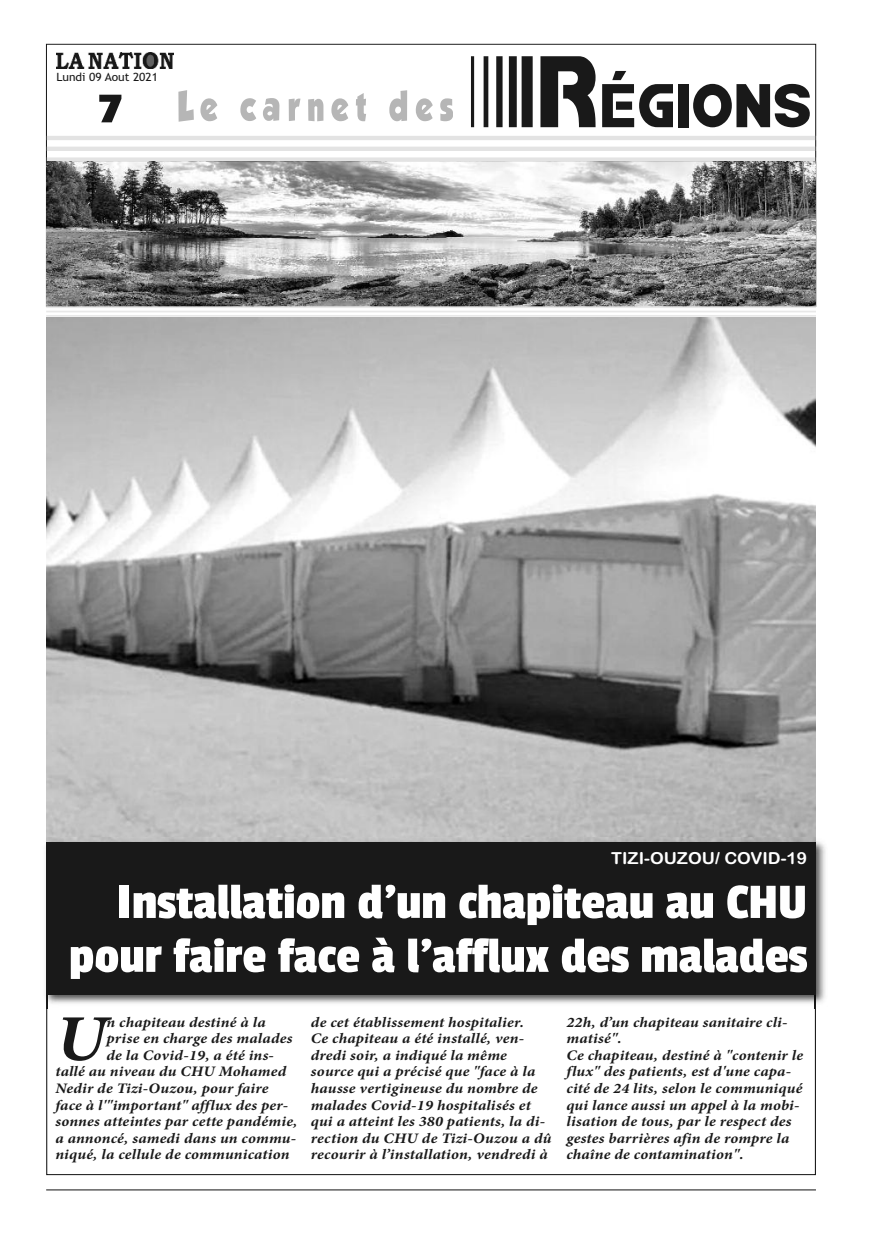
<style>
.page{position:relative;width:893px;height:1234px;background:#fff}
.page>*{position:absolute;margin:0;border:0;box-sizing:border-box;transform-origin:0 0}
.t1{font:67.35px "Bamf";color:#191919;scale:.89 1}
.t2{font:italic 700 65.4px "Minion Pro";color:#191919;scale:1.1 1}
.t3{font:51.75px/53.8px "Passion One";color:#fff;text-align:right;scale:1.05 1}
.t4{font:44.55px "Passion One";color:#191919;scale:1.26 1}
.t5{font:16.5px "Arial Rounded MT Bold";color:#fff;scale:1.05 1}
.t6{font:italic 700 14.55px/16.5px "Minion Pro";letter-spacing:.01em;color:#191919;scale:1.1 1}
.t7{font:11.4px "Trebuchet MS";color:#191919;scale:1.05 1}
.s1{font-size:110.85px}
</style>
<div class="page">
<img style="left:46px;top:317px;width:770px;height:691px">
<img style="left:816px;top:841px;width:10px;height:163px">
<img style="left:45px;top:847px;width:1px;height:149px">
<img style="left:46px;top:994px;width:2px;height:14px">
<img style="left:815px;top:994px;width:1px;height:14px">
<img style="left:46px;top:837px;width:770px;height:5px">
<div style="left:46px;top:842px;width:770px;height:152px;background:#191919"></div>
<img style="left:46px;top:161px;width:770px;height:145px">
<img style="left:56px;top:53px;width:117px;height:16px">
<svg style="left:178px;top:90px;width:229px;height:32px"></svg>
<hr style="left:47px;top:157px;width:768px;height:4px;background:#e3e3e3">
<hr style="left:47px;top:136px;width:768px;height:4px;background:#e3e3e3">
<hr style="left:47px;top:147px;width:768px;height:4px;background:#e3e3e3">
<hr style="left:46px;top:306px;width:770px;height:2px;background:#e8e8e8">
<hr style="left:46px;top:310px;width:770px;height:2px;background:#e8e8e8">
<hr style="left:46px;top:315px;width:770px;height:2px;background:#e8e8e8">
<hr style="left:46px;top:1188px;width:770px;height:2px;background:#191919">
<p class="t7" style="left:56px;top:70px;width:98px">Lundi 09 Aout 2021</p>
<h3 class="t4" style="left:99px;top:85px;width:20px">7</h3>
<h1 class="t1" style="left:467px;top:71px;width:389px"><span class="s1">R</span>ÉGIONS</h1>
<p class="t5" style="left:611px;top:848px;width:188px">TIZI-OUZOU/ COVID-19</p>
<h3 class="t3" style="left:69px;top:874px;width:704px">Installation d'un chapiteau au CHU pour faire face à l'afflux des malades</h3>
<p class="t6" style="left:106px;top:1014px;width:146px">n chapiteau destiné à la</p>
<p class="t6" style="left:106px;top:1031px;width:171px">prise en charge des malades</p>
<p class="t6" style="left:106px;top:1047px;width:154px">de la Covid-19, a été ins-</p>
<p class="t6" style="left:55px;top:1064px;width:211px">tallé au niveau du CHU Mohamed</p>
<p class="t6" style="left:55px;top:1081px;width:195px">Nedir de Tizi-Ouzou, pour faire</p>
<p class="t6" style="left:55px;top:1097px;width:213px">face à l'"important" afflux des per-</p>
<p class="t6" style="left:55px;top:1114px;width:222px">sonnes atteintes par cette pandémie,</p>
<p class="t6" style="left:55px;top:1130px;width:220px">a annoncé, samedi dans un commu-</p>
<p class="t6" style="left:55px;top:1147px;width:214px">niqué, la cellule de communication</p>
<h2 class="t2" style="left:55px;top:1014px;width:48px">U</h2>
<p class="t6" style="left:311px;top:1014px;width:220px">de cet établissement hospitalier.<br>Ce chapiteau a été installé, ven&shy;dredi soir, a indiqué la même source qui a précisé que "face à la hausse vertigineuse du nombre de malades Covid-19 hospitalisés et qui a atteint les 380 patients, la di&shy;rection du CHU de Tizi-Ouzou a dû recourir à l’installation, vendredi à</p>
<p class="t6" style="left:566px;top:1014px;width:217px">22h, d’un chapiteau sanitaire cli&shy;matisé".<br>Ce chapiteau, destiné à "contenir le flux" des patients, est d'une capa&shy;cité de 24 lits, selon le communiqué qui lance aussi un appel à la mobi&shy;lisation de tous, par le respect des gestes barrières afin de rompre la chaîne de contamination".</p>
</div>
